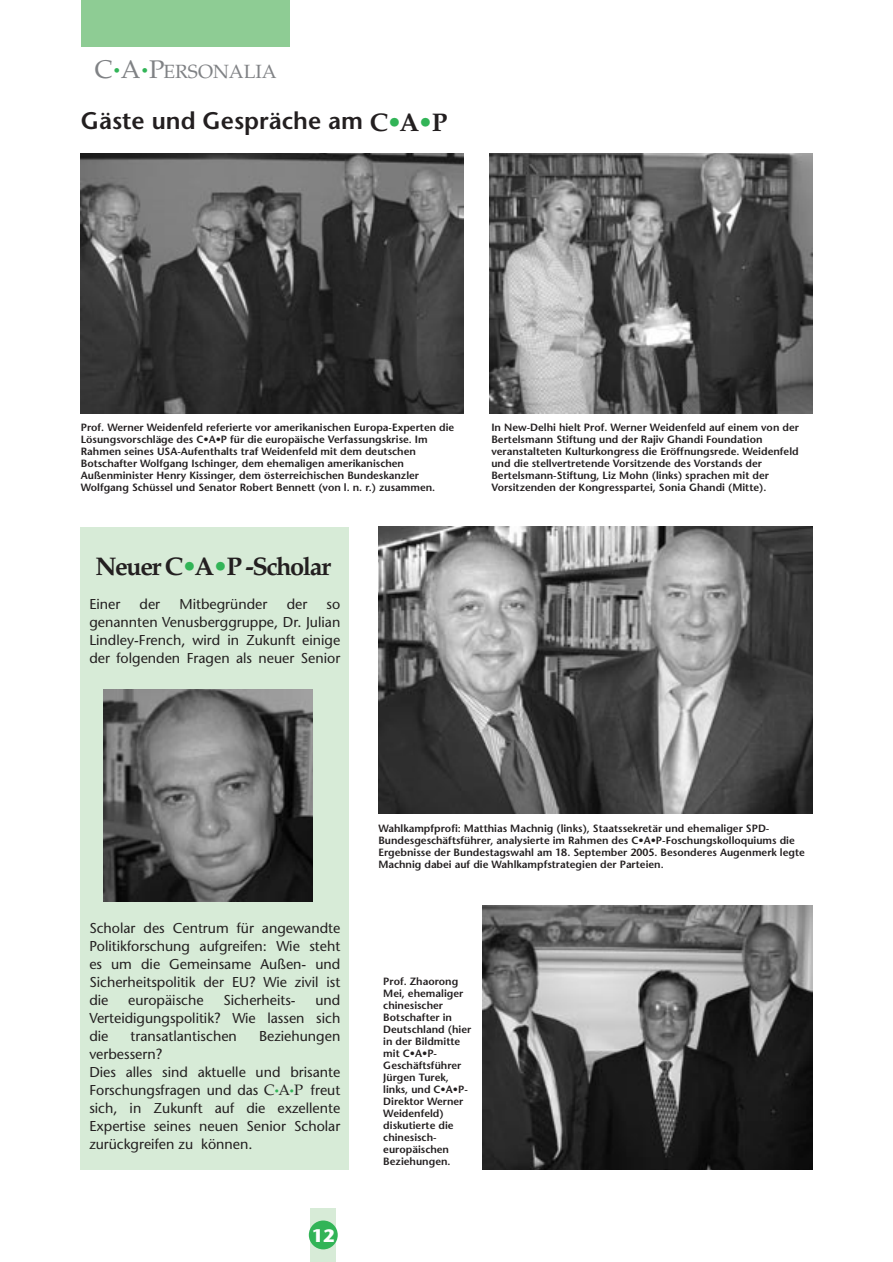
<style>
.page{position:relative;width:893px;height:1262px;background:#fff}
.page>*{position:absolute;margin:0;border:0;box-sizing:border-box;transform-origin:0 0}
.t1{font:700 25.5px "Palatino";letter-spacing:-.06em;color:#231f20}
.t2{font:600 24px "Stone Sans";color:#231f20}
.t3{font:19.2px "Palatino";color:#808285}
.t4{font:700 18px "Stone Sans";color:#fff}
.t5{font:14.25px/18px "Stone Sans";color:#231f20;text-align:justify}
.t6{font:600 10.5px/12px "Stone Sans";color:#231f20}
.s1{font-size:25.5px}
.s2{font-family:"Palatino";font-weight:700;font-size:25.5px}
.s3{font-family:"Palatino";font-weight:700;font-size:25.5px;color:#32b457}
.s4{color:#32b457}
.s5{font-family:"Palatino";font-size:15px}
.s6{font-family:"Palatino";font-size:9px;color:#32b457}
</style>
<div class="page">
<div style="left:310px;top:1208px;width:26px;height:54px;background:#d7ebd7"></div>
<div style="left:309px;top:1220px;width:29px;height:29px;background:#32b457;border-radius:50%"></div>
<div style="left:81px;top:0;width:208px;height:47px;background:#8ecc94"></div>
<img style="left:489px;top:153px;width:323px;height:260px">
<img style="left:81px;top:153px;width:382px;height:260px">
<div style="left:81px;top:527px;width:268px;height:642px;background:#d7ebd7"></div>
<img style="left:103px;top:689px;width:210px;height:212px">
<img style="left:378px;top:526px;width:434px;height:287px">
<img style="left:482px;top:905px;width:330px;height:264px">
<h3 class="t3" style="left:95px;top:64px;width:184px"><span class="s1">C</span><sup>•</sup><span class="s1">A</span><sup>•</sup><span class="s1">P</span>ERSONALIA</h3>
<h2 class="t2" style="left:81px;top:112px;width:368px">Gäste und Gespräche am <span class="s2">C</span><span class="s3">•</span><span class="s2">A</span><span class="s3">•</span><span class="s2">P</span></h2>
<p class="t6" style="left:81px;top:422px;width:375px">Prof. Werner Weidenfeld referierte vor amerikanischen Europa-Experten die Lösungsvorschläge des C•A•P für die europäische Verfassungskrise. Im Rahmen seines USA-Aufenthalts traf Weidenfeld mit dem deutschen Botschafter Wolfgang Ischinger, dem ehemaligen amerikanischen Außenminister Henry Kissinger, dem österreichischen Bundeskanzler Wolfgang Schüssel und Senator Robert Bennett (von l. n. r.) zusammen.</p>
<p class="t6" style="left:491px;top:422px;width:309px">In New-Delhi hielt Prof. Werner Weidenfeld auf einem von der Bertelsmann Stiftung und der Rajiv Ghandi Foundation veranstalteten Kulturkongress die Eröffnungsrede. Weidenfeld und die stellvertretende Vorsitzende des Vorstands der Bertelsmann-Stiftung, Liz Mohn (links) sprachen mit der Vorsitzenden der Kongresspartei, Sonia Ghandi (Mitte).</p>
<h1 class="t1" style="left:95px;top:556px;width:237px">Neuer C<span class="s4">•</span>A<span class="s4">•</span>P -Scholar</h1>
<h3 class="t5" style="left:89px;top:596px;width:32px">Einer</h3>
<h3 class="t5" style="left:140px;top:596px;width:22px">der</h3>
<h3 class="t5" style="left:179px;top:596px;width:89px">Mitbegründer</h3>
<h3 class="t5" style="left:287px;top:596px;width:22px">der</h3>
<h3 class="t5" style="left:89px;top:596px;width:252px;text-indent:237px">so genannten Venusberggruppe, Dr. Julian Lindley-French, wird in Zukunft einige der folgenden Fragen als neuer Senior</h3>
<h3 class="t5" style="left:89px;top:920px;width:252px">Scholar des Centrum für angewandte Politikforschung aufgreifen: Wie steht es um die Gemeinsame Außen- und Sicherheitspolitik der EU? Wie zivil ist die</h3>
<h3 class="t5" style="left:89px;top:992px;width:252px;text-indent:226px">und Verteidigungspolitik? Wie lassen sich die</h3>
<h3 class="t5" style="left:128px;top:992px;width:77px">europäische</h3>
<h3 class="t5" style="left:223px;top:992px;width:74px">Sicherheits-</h3>
<h3 class="t5" style="left:130px;top:1028px;width:108px">transatlantischen</h3>
<h3 class="t5" style="left:259px;top:1028px;width:83px">Beziehungen</h3>
<h3 class="t5" style="left:89px;top:1046px;width:252px;text-align:left">verbessern?<br>Dies alles sind aktuelle und brisante<br>Forschungsfragen und das <span class="s5">C</span><span class="s6">•</span><span class="s5">A</span><span class="s6">•</span><span class="s5">P</span> freut sich, in Zukunft auf die exzellente<br>Expertise seines neuen Senior Scholar zurückgreifen zu können.</h3>
<h3 class="t4" style="left:312px;top:1229px;width:24px">12</h3>
<p class="t6" style="left:378px;top:823px;width:428px">Wahlkampfprofi: Matthias Machnig (links), Staatssekretär und ehemaliger SPD-Bundesgeschäftsführer, analysierte im Rahmen des C•A•P-Foschungskolloquiums die Ergebnisse der Bundestagswahl am 18. September 2005. Besonderes Augenmerk legte Machnig dabei auf die Wahlkampfstrategien der Parteien.</p>
<p class="t6" style="left:383px;top:976px;width:89px">Prof. Zhaorong<br>Mei, ehemaliger chinesischer<br>Botschafter in<br>Deutschland (hier in der Bildmitte mit C•A•P-<br>Geschäftsführer<br>Jürgen Turek, links, und C•A•P-<br>Direktor Werner<br>Weidenfeld) diskutierte die chinesisch&shy;europäischen<br>Beziehungen.</p>
</div>
